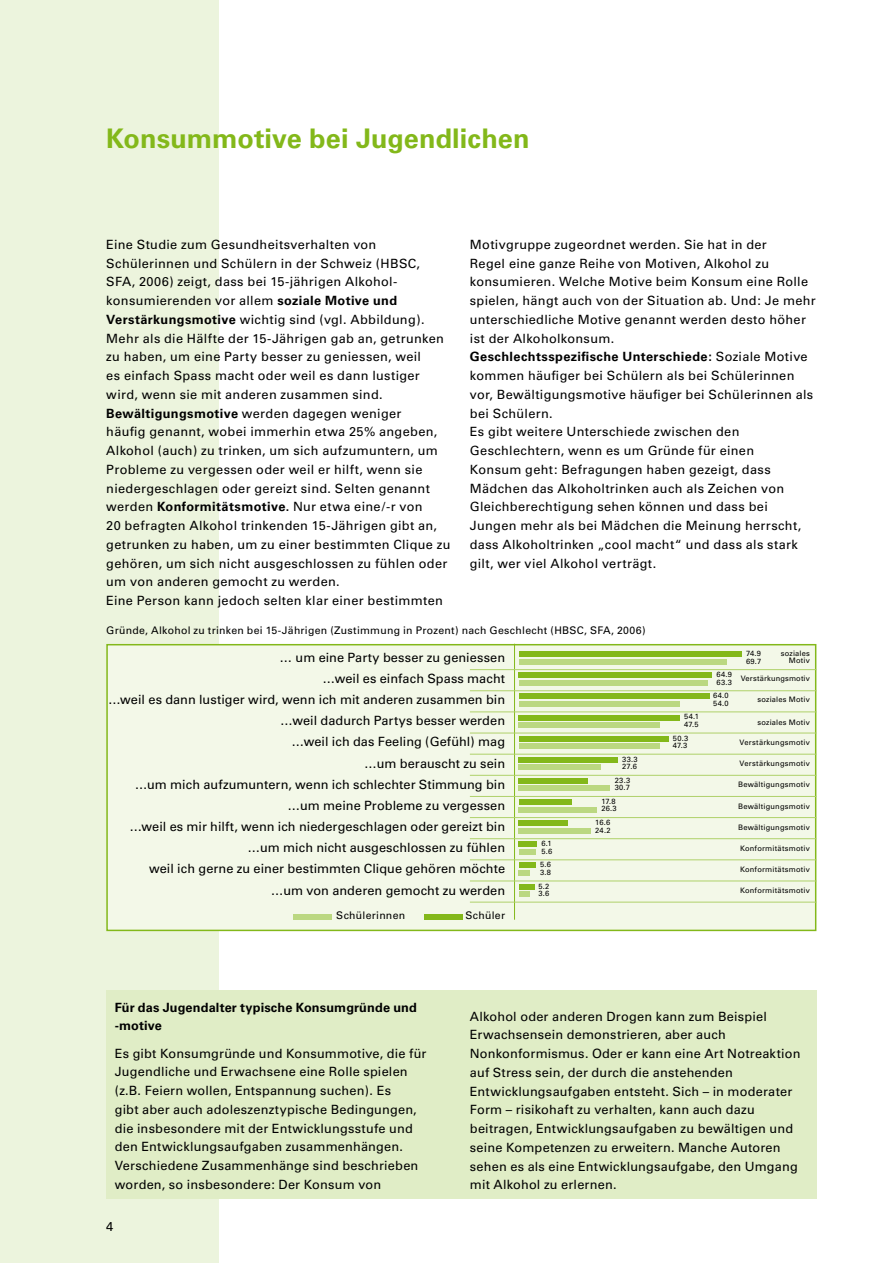
<style>
.page{position:relative;width:893px;height:1263px;background:#fff}
.page>*{position:absolute;margin:0;border:0;box-sizing:border-box;transform-origin:0 0}
.t1{font:700 27px "Univers";color:#83b81a}
.t2{font:12.75px/18.8px "Univers";letter-spacing:.02em;color:#000}
.t3{font:700 12.75px/18.8px "Univers";letter-spacing:.01em;color:#000}
.t4{font:10.5px "Univers";letter-spacing:.025em;color:#000}
.t5{font:7.5px/7.5px "Univers";letter-spacing:.025em;color:#000}
.s1{font-weight:700}
</style>
<div class="page">
<div style="left:0;top:0;width:219px;height:1263px;background:#ecf4dd"></div>
<div style="left:106px;top:990px;width:710px;height:209px;background:#e0edc6"></div>
<div style="left:106px;top:644px;width:710px;height:287px;background:#f3f8e8;border:2px solid #83b81a"></div>
<hr style="left:514px;top:644px;width:1px;height:276px;background:#83b81a">
<hr style="left:470px;top:669px;width:346px;height:1px;background:#afd16a">
<div style="left:519px;top:651px;width:223px;height:5px;background:#83b81a"></div>
<div style="left:519px;top:659px;width:207px;height:5px;background:#bbd881"></div>
<div style="left:424px;top:914px;width:39px;height:6px;background:#83b81a"></div>
<div style="left:293px;top:914px;width:39px;height:6px;background:#bbd881"></div>
<div style="left:519px;top:673px;width:193px;height:5px;background:#83b81a"></div>
<div style="left:519px;top:680px;width:188px;height:5px;background:#bbd881"></div>
<div style="left:519px;top:694px;width:190px;height:5px;background:#83b81a"></div>
<div style="left:519px;top:701px;width:160px;height:5px;background:#bbd881"></div>
<div style="left:519px;top:715px;width:161px;height:5px;background:#83b81a"></div>
<div style="left:519px;top:722px;width:141px;height:6px;background:#bbd881"></div>
<div style="left:519px;top:736px;width:149px;height:5px;background:#83b81a"></div>
<div style="left:519px;top:743px;width:141px;height:6px;background:#bbd881"></div>
<div style="left:519px;top:757px;width:99px;height:5px;background:#83b81a"></div>
<div style="left:519px;top:764px;width:82px;height:6px;background:#bbd881"></div>
<div style="left:519px;top:778px;width:69px;height:5px;background:#83b81a"></div>
<div style="left:519px;top:786px;width:91px;height:5px;background:#bbd881"></div>
<div style="left:519px;top:799px;width:53px;height:6px;background:#83b81a"></div>
<div style="left:519px;top:807px;width:78px;height:5px;background:#bbd881"></div>
<div style="left:519px;top:820px;width:49px;height:6px;background:#83b81a"></div>
<div style="left:519px;top:828px;width:72px;height:5px;background:#bbd881"></div>
<div style="left:519px;top:842px;width:18px;height:5px;background:#83b81a"></div>
<div style="left:519px;top:849px;width:16px;height:5px;background:#bbd881"></div>
<div style="left:519px;top:863px;width:16px;height:5px;background:#83b81a"></div>
<div style="left:519px;top:870px;width:11px;height:5px;background:#bbd881"></div>
<div style="left:519px;top:884px;width:15px;height:5px;background:#83b81a"></div>
<div style="left:519px;top:891px;width:10px;height:6px;background:#bbd881"></div>
<hr style="left:470px;top:690px;width:346px;height:1px;background:#afd16a">
<hr style="left:470px;top:711px;width:346px;height:1px;background:#afd16a">
<hr style="left:470px;top:733px;width:346px;height:1px;background:#afd16a">
<hr style="left:470px;top:754px;width:346px;height:1px;background:#afd16a">
<hr style="left:470px;top:775px;width:346px;height:1px;background:#afd16a">
<hr style="left:470px;top:796px;width:346px;height:1px;background:#afd16a">
<hr style="left:470px;top:817px;width:346px;height:1px;background:#afd16a">
<hr style="left:470px;top:838px;width:346px;height:1px;background:#afd16a">
<hr style="left:470px;top:859px;width:346px;height:1px;background:#afd16a">
<hr style="left:470px;top:880px;width:346px;height:1px;background:#afd16a">
<hr style="left:470px;top:902px;width:346px;height:1px;background:#afd16a">
<h1 class="t1" style="left:106px;top:122px;width:425px">Konsummotive bei Jugendlichen</h1>
<p class="t2" style="left:106px;top:235px;width:346px">Eine Studie zum Gesundheitsverhalten von Schülerinnen und Schülern in der Schweiz (HBSC, SFA, 2006) zeigt, dass bei 15-jährigen Alkohol&shy;konsumierenden vor allem <span class="s1">soziale Motive und Verstärkungsmotive</span> wichtig sind (vgl. Abbildung).<br>Mehr als die Hälfte der 15-Jährigen gab an, getrunken zu haben, um eine Party besser zu geniessen, weil<br>es einfach Spass macht oder weil es dann lustiger wird, wenn sie mit anderen zusammen sind.<br><span class="s1">Bewältigungsmotive</span> werden dagegen weniger<br>häufig genannt, wobei immerhin etwa 25% angeben, Alkohol (auch) zu trinken, um sich aufzumuntern, um Probleme zu vergessen oder weil er hilft, wenn sie niedergeschlagen oder gereizt sind. Selten genannt werden <span class="s1">Konformitätsmotive.</span> Nur etwa eine/-r von<br>20 befragten Alkohol trinkenden 15-Jährigen gibt an, getrunken zu haben, um zu einer bestimmten Clique zu gehören, um sich nicht ausgeschlossen zu fühlen oder um von anderen gemocht zu werden.<br>Eine Person kann jedoch selten klar einer bestimmten</p>
<p class="t2" style="left:470px;top:235px;width:347px">Motivgruppe zugeordnet werden. Sie hat in der<br>Regel eine ganze Reihe von Motiven, Alkohol zu konsumieren. Welche Motive beim Konsum eine Rolle spielen, hängt auch von der Situation ab. Und: Je mehr unterschiedliche Motive genannt werden desto höher ist der Alkoholkonsum.<br><span class="s1">Geschlechtsspezifische Unterschiede:</span> Soziale Motive kommen häufiger bei Schülern als bei Schülerinnen vor, Bewältigungsmotive häufiger bei Schülerinnen als bei Schülern.<br>Es gibt weitere Unterschiede zwischen den Geschlechtern, wenn es um Gründe für einen<br>Konsum geht: Befragungen haben gezeigt, dass Mädchen das Alkoholtrinken auch als Zeichen von Gleichberechtigung sehen können und dass bei Jungen mehr als bei Mädchen die Meinung herrscht, dass Alkoholtrinken „cool macht“ und dass als stark gilt, wer viel Alkohol verträgt.</p>
<p class="t4" style="left:106px;top:624px;width:541px">Gründe, Alkohol zu trinken bei 15-Jährigen (Zustimmung in Prozent) nach Geschlecht (HBSC, SFA, 2006)</p>
<p class="t2" style="left:108px;top:647px;width:399px;line-height:21.1px;text-align:right">… um eine Party besser zu geniessen<br>…weil es einfach Spass macht<br>…weil es dann lustiger wird, wenn ich mit anderen zusammen bin …weil dadurch Partys besser werden<br>…weil ich das Feeling (Gefühl) mag<br>…um berauscht zu sein<br>…um mich aufzumuntern, wenn ich schlechter Stimmung bin …um meine Probleme zu vergessen<br>…weil es mir hilft, wenn ich niedergeschlagen oder gereizt bin …um mich nicht ausgeschlossen zu fühlen<br>weil ich gerne zu einer bestimmten Clique gehören möchte<br>…um von anderen gemocht zu werden</p>
<p class="t4" style="left:336px;top:909px;width:70px">Schülerinnen</p>
<p class="t4" style="left:466px;top:909px;width:41px">Schüler</p>
<p class="t5" style="left:622px;top:755px;width:17px">33.3<br>27.6</p>
<p class="t5" style="left:615px;top:776px;width:17px">23.3<br>30.7</p>
<p class="t5" style="left:601px;top:798px;width:17px">17.8<br>26.3</p>
<p class="t5" style="left:595px;top:819px;width:17px">16.6<br>24.2</p>
<p class="t5" style="left:541px;top:840px;width:12px">6.1<br>5.6</p>
<p class="t5" style="left:540px;top:861px;width:12px">5.6<br>3.8</p>
<p class="t5" style="left:538px;top:882px;width:12px">5.2<br>3.6</p>
<p class="t5" style="left:684px;top:713px;width:16px">54.1<br>47.5</p>
<p class="t5" style="left:673px;top:734px;width:17px">50.3<br>47.3</p>
<p class="t5" style="left:781px;top:649px;width:31px;text-align:right">soziales<br>Motiv</p>
<p class="t5" style="left:741px;top:675px;width:71px">Verstärkungsmotiv</p>
<p class="t5" style="left:757px;top:696px;width:54px">soziales Motiv</p>
<p class="t5" style="left:757px;top:718px;width:54px">soziales Motiv</p>
<p class="t5" style="left:740px;top:738px;width:72px">Verstärkungsmotiv</p>
<p class="t5" style="left:738px;top:781px;width:73px">Bewältigungsmotiv</p>
<p class="t5" style="left:738px;top:823px;width:73px">Bewältigungsmotiv</p>
<p class="t5" style="left:740px;top:865px;width:72px">Konformitätsmotiv</p>
<p class="t5" style="left:740px;top:887px;width:72px">Konformitätsmotiv</p>
<p class="t5" style="left:746px;top:650px;width:17px">74.9<br>69.7</p>
<p class="t5" style="left:716px;top:671px;width:17px">64.9<br>63.3</p>
<p class="t5" style="left:713px;top:692px;width:17px">64.0<br>54.0</p>
<p class="t5" style="left:740px;top:760px;width:72px">Verstärkungsmotiv</p>
<p class="t5" style="left:738px;top:802px;width:73px">Bewältigungsmotiv</p>
<p class="t5" style="left:740px;top:844px;width:72px">Konformitätsmotiv</p>
<p class="t3" style="left:115px;top:998px;width:304px">Für das Jugendalter typische Konsumgründe und -motive</p>
<p class="t2" style="left:115px;top:1044px;width:313px">Es gibt Konsumgründe und Konsummotive, die für Jugendliche und Erwachsene eine Rolle spielen (z.B. Feiern wollen, Entspannung suchen). Es<br>gibt aber auch adoleszenztypische Bedingungen, die insbesondere mit der Entwicklungsstufe und den Entwicklungsaufgaben zusammenhängen.<br>Verschiedene Zusammenhänge sind beschrieben worden, so insbesondere: Der Konsum von</p>
<p class="t2" style="left:106px;top:1217px;width:9px">4</p>
<p class="t2" style="left:470px;top:1007px;width:332px">Alkohol oder anderen Drogen kann zum Beispiel Erwachsensein demonstrieren, aber auch Nonkonformismus. Oder er kann eine Art Notreaktion auf Stress sein, der durch die anstehenden Entwicklungsaufgaben entsteht. Sich – in moderater Form – risikohaft zu verhalten, kann auch dazu beitragen, Entwicklungsaufgaben zu bewältigen und seine Kompetenzen zu erweitern. Manche Autoren sehen es als eine Entwicklungsaufgabe, den Umgang mit Alkohol zu erlernen.</p>
</div>
